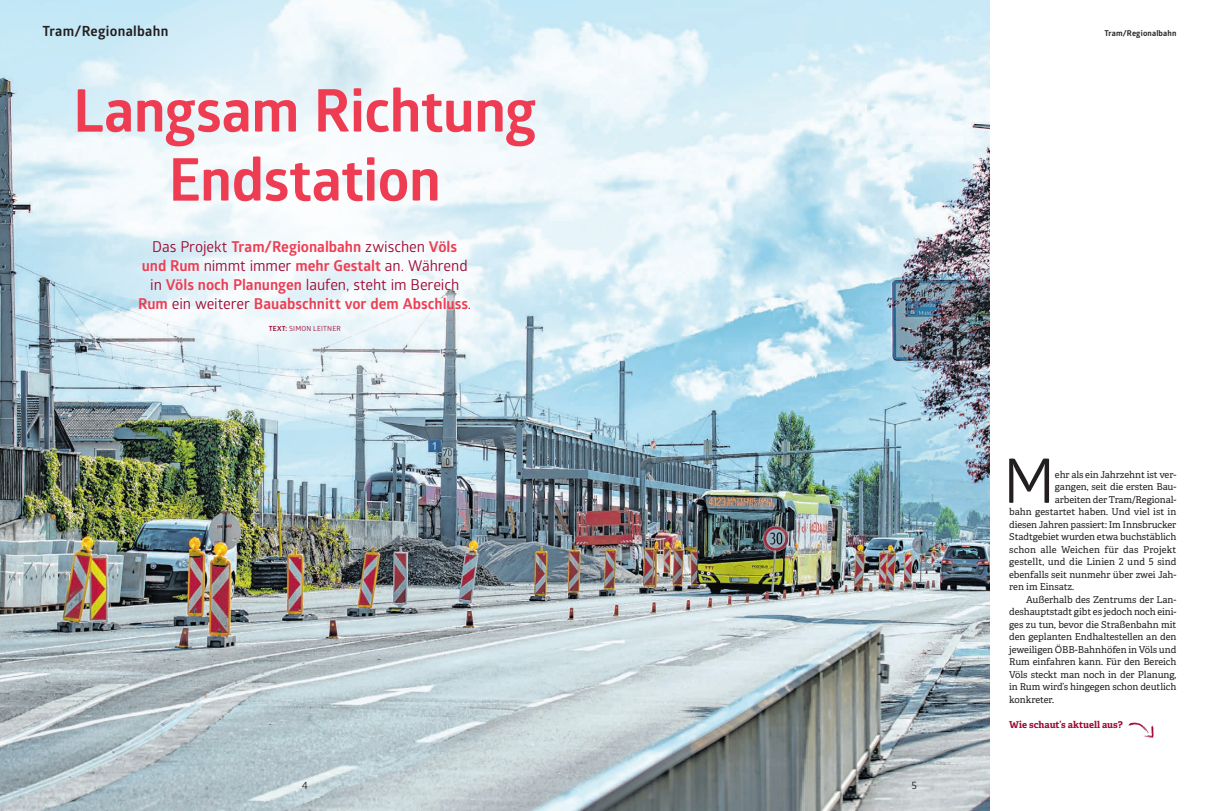
<style>
.page{position:relative;width:1219px;height:811px;background:#fff}
.page>*{position:absolute;margin:0;border:0;box-sizing:border-box;transform-origin:0 0}
.t1{font:61.6px "Glober";color:#231f20}
.t2{font:700 59px/69px "Glober";letter-spacing:-.015em;color:#ee3d53;text-align:center}
.t3{font:700 15px/19px "Glober";color:#ee3d53;text-align:center}
.t4{font:700 14px "Glober";letter-spacing:.02em;color:#231f20}
.t5{font:10.6px "Glober";color:#231f20}
.t6{font:9.5px "Adelle";letter-spacing:-.005em;color:#231f20}
.t7{font:9.5px "Adelle";letter-spacing:.02em;color:#231f20}
.t8{font:700 9.5px "Adelle";color:#9e0832}
.t9{font:700 8px "Glober";letter-spacing:.02em;color:#231f20}
.t10{font:7px "Glober";letter-spacing:.03em;color:#9e0832}
.s1{font-weight:400;color:#9e0832}
.s2{font-weight:700}
</style>
<div class="page">
<img style="left:0;top:0;width:989px;height:811px">
<svg style="left:31px;top:0;width:532px;height:430px"></svg>
<svg style="left:1128px;top:722px;width:26px;height:16px"></svg>
<svg style="left:416px;top:293px;width:67px;height:18px"></svg>
<h3 class="t4" style="left:43px;top:22px;width:127px">Tram/Regionalbahn</h3>
<p class="t9" style="left:1104px;top:28px;width:73px">Tram/Regionalbahn</p>
<h2 class="t2" style="left:73px;top:75px;width:465px">Langsam Richtung<br>Endstation</h2>
<h3 class="t3" style="left:138px;top:236px;width:335px"><span class="s1">Das Projekt</span> Tram/Regionalbahn <span class="s1">zwischen</span> Völs und Rum <span class="s1">nimmt immer</span> mehr Gestalt <span class="s1">an. Während in</span> Völs noch Planungen <span class="s1">laufen, steht im Bereich </span>Rum <span class="s1">ein weiterer</span> Bauabschnitt vor dem Abschluss<span class="s1">.</span></h3>
<p class="t10" style="left:269px;top:323px;width:74px"><span class="s2">TEXT:</span> SIMON LEITNER</p>
<p class="t5" style="left:302px;top:777px;width:8px">4</p>
<p class="t5" style="left:911px;top:777px;width:7px">5</p>
<h1 class="t1" style="left:1003px;top:438px;width:53px">M</h1>
<p class="t6" style="left:1055px;top:468px;width:123px">ehr als ein Jahrzehnt ist ver-</p>
<p class="t6" style="left:1055px;top:481px;width:123px">gangen, seit die ersten Bau-</p>
<p class="t6" style="left:1055px;top:493px;width:123px">arbeiten der Tram/Regional-</p>
<p class="t6" style="left:1009px;top:506px;width:169px">bahn gestartet haben. Und viel ist in</p>
<p class="t6" style="left:1009px;top:518px;width:169px">diesen Jahren passiert: Im Innsbrucker</p>
<p class="t6" style="left:1009px;top:531px;width:169px">Stadtgebiet wurden etwa buchstäblich</p>
<p class="t7" style="left:1009px;top:543px;width:169px">schon alle Weichen für das Projekt</p>
<p class="t6" style="left:1009px;top:556px;width:169px">gestellt, und die Linien 2 und 5 sind</p>
<p class="t6" style="left:1009px;top:569px;width:169px">ebenfalls seit nunmehr über zwei Jah-</p>
<p class="t6" style="left:1009px;top:581px;width:67px">ren im Einsatz.</p>
<p class="t6" style="left:1026px;top:594px;width:152px">Außerhalb des Zentrums der Lan-</p>
<p class="t6" style="left:1009px;top:606px;width:169px">deshauptstadt gibt es jedoch noch eini-</p>
<p class="t6" style="left:1009px;top:619px;width:169px">ges zu tun, bevor die Straßenbahn mit</p>
<p class="t6" style="left:1009px;top:631px;width:169px">den geplanten Endhaltestellen an den</p>
<p class="t6" style="left:1009px;top:644px;width:169px">jeweiligen ÖBB-Bahnhöfen in Völs und</p>
<p class="t6" style="left:1009px;top:656px;width:169px">Rum einfahren kann. Für den Bereich</p>
<p class="t6" style="left:1009px;top:669px;width:169px">Völs steckt man noch in der Planung,</p>
<p class="t6" style="left:1009px;top:681px;width:169px">in Rum wird’s hingegen schon deutlich</p>
<p class="t6" style="left:1009px;top:694px;width:46px">konkreter.</p>
<p class="t8" style="left:1009px;top:718px;width:115px">Wie schaut’s aktuell aus?</p>
</div>
